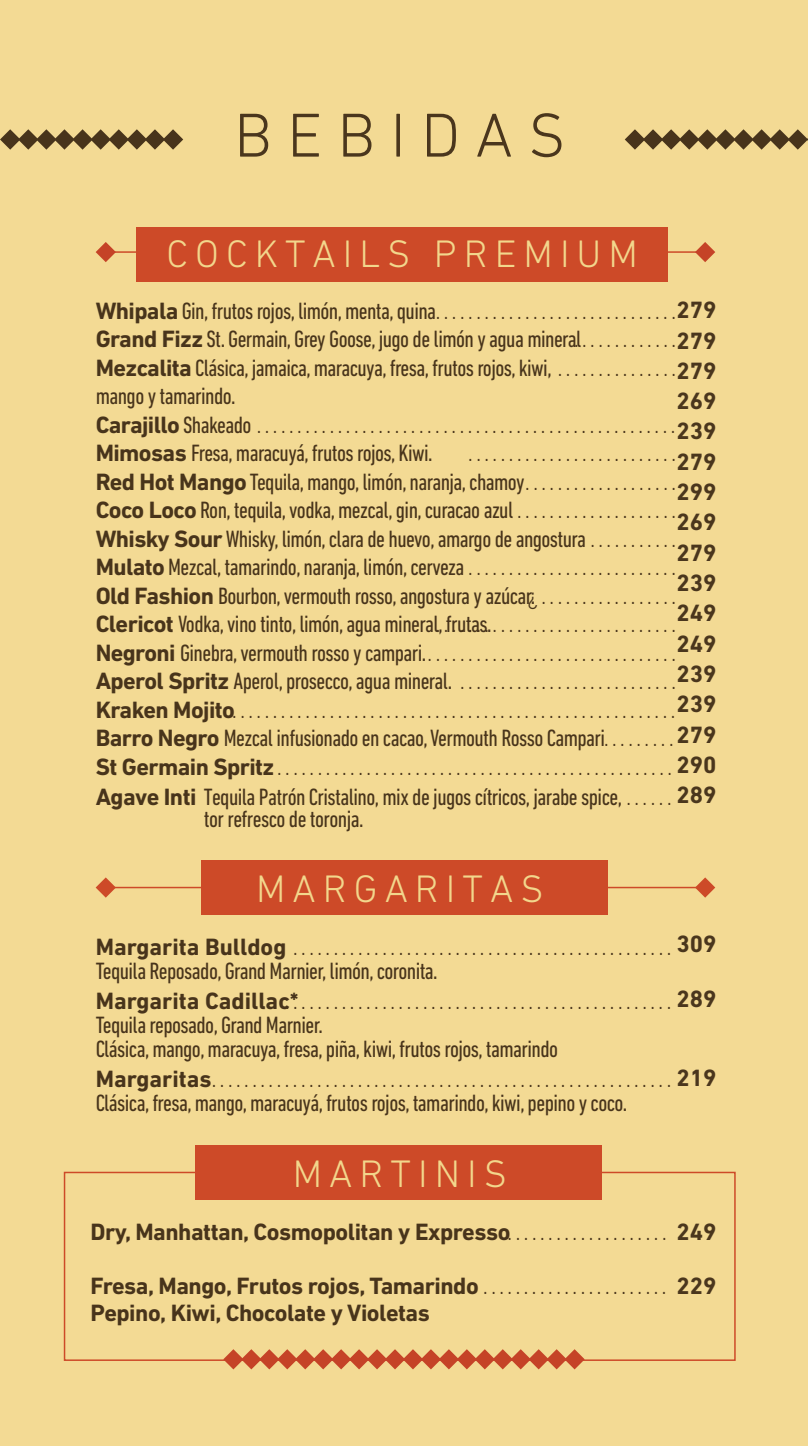
<style>
.page{position:relative;width:808px;height:1446px;background:#f3da94}
.page>*{position:absolute;margin:0;border:0;box-sizing:border-box;transform-origin:0 0}
.t1{font:300 63px "DIN Next LT Pro";letter-spacing:.24em;color:#4a361d}
.t2{font:300 39px "DIN Next LT Pro";letter-spacing:.18em;color:#f2d78c}
.t3{font:300 24px/28.5px "DIN Next LT Pro";color:#48341b;text-align:right}
.t4{font:condensed 24px/24px "DIN Next LT Pro";letter-spacing:-.025em;color:#48341b}
.t5{font:700 24px "DIN Next LT Pro";letter-spacing:-.02em;color:#48341b}
.t6{font:700 24px/30.3px "DIN Next LT Pro";color:#4a361d;text-align:justify}
.t7{font:700 24px "DIN Next LT Pro";color:#48341b}
.s1{font-weight:700;font-stretch:normal}
.s2{font-weight:300;font-stretch:normal}
.s3{font-weight:700;font-stretch:normal;color:#4a361d}
.s4{font-weight:700;color:#4a361d}
.s5{font-weight:700}
.s6{font-weight:400;font-stretch:condensed}
.s7{font-weight:300}
.s8{color:#4a361d}
</style>
<div class="page">
<svg style="left:0;top:129px;width:183px;height:21px"></svg>
<svg style="left:625px;top:129px;width:183px;height:21px"></svg>
<div style="left:200px;top:860px;width:407px;height:55px;background:#cd4a28"></div>
<hr style="left:106px;top:887px;width:596px;height:1px;background:#cd4a28">
<hr style="left:106px;top:251px;width:596px;height:2px;background:#cd4a28">
<svg style="left:96px;top:877px;width:20px;height:20px"></svg>
<svg style="left:96px;top:242px;width:20px;height:20px"></svg>
<svg style="left:695px;top:877px;width:20px;height:20px"></svg>
<svg style="left:695px;top:242px;width:20px;height:20px"></svg>
<div style="left:64px;top:1171px;width:672px;height:190px;border:2px solid #cd4a28"></div>
<div style="left:194px;top:1145px;width:407px;height:54px;background:#cd4a28"></div>
<svg style="left:223px;top:1349px;width:362px;height:20px"></svg>
<div style="left:136px;top:227px;width:532px;height:55px;background:#cd4a28"></div>
<h1 class="t1" style="left:234px;top:99px;width:333px">BEBIDAS</h1>
<h2 class="t2" style="left:167px;top:232px;width:473px">COCKTAILS PREMIUM</h2>
<p class="t4" style="left:96px;top:298px;width:622px"><span class="s1">Whipala</span> Gin, frutos rojos, limón, menta, quina<span class="s2">. . . . . . . . .. .. .. .. .. .. .. .. .. .. . .</span><span class="s3">279</span></p>
<p class="t3" style="left:574px;top:325px;width:144px">.............<span class="s4">279</span></p>
<p class="t4" style="left:96px;top:355px;width:582px"><span class="s1">Mezcalita</span> Clásica, jamaica, maracuya, fresa, frutos rojos,kiwi, <span class="s2">. . . . . . .. .. .. .. .</span></p>
<p class="t3" style="left:96px;top:410px;width:582px"><span class="s5">Carajillo</span> <span class="s6">Shakeado</span>.................................................... ..........................<br><span class="s5">Red Hot Mango</span><span class="s6">Tequila, mango, limón, naranja, chamoy</span>. . . . . . . . .. .. .. .. .. .<br><span class="s5">Coco Loco</span> <span class="s6">Ron, tequila,vodka, mezcal, gin, curacao azul</span> . . . . . . . . .. .. .. .. .. . .<br><span class="s5">Whisky Sour</span><span class="s6">Whisky, limón, clara de huevo, amargo de angostura</span> . . . . . . .. .. .<br><span class="s5">Mulato</span> <span class="s6">Mezcal, tamarindo, naranja, limón, cerveza</span> . . . . . . . . .. .. .. .. .. .. .. .. . . ¿.................<br>..............................<br><span class="s5">Negroni</span> <span class="s6">Ginebra,vermouth rosso y campari.</span>...............................<br><span class="s5">Aperol Spritz</span> <span class="s6">Aperol, prosecco, agua mineral.</span> . . . . . . .. .. .. .. .. .. .. .. .. .. .<br><span class="s5">Kraken Mojito</span>.......................................................<br><span class="s5">Barro Negro</span> <span class="s6">Mezcal infusionado en cacao,Vermouth Rosso Campari</span>. . . . . . .. .</p>
<p class="t4" style="left:96px;top:327px;width:487px"><span class="s1">Grand Fizz</span> St. Germain, Grey Goose, jugo de limón y agua mineral</p>
<p class="t4" style="left:96px;top:384px;width:141px">mango y tamarindo.</p>
<p class="t4" style="left:96px;top:441px;width:338px"><span class="s1">Mimosas</span> Fresa, maracuyá, frutos rojos, Kiwi.</p>
<p class="t6" style="left:676px;top:355px;width:42px">279<br>269<br>239<br>279<br>299<br>269<br>279<br>239<br>249<br>249<br>239<br>239<br>279</p>
<p class="t4" style="left:96px;top:581px;width:441px;line-height:28.5px"><span class="s1">Old Fashion</span> Bourbon,vermouth rosso, angostura y azúcar.<br><span class="s1">Clericot</span> Vodka, vino tinto, limón, agua mineral, frutas.</p>
<p class="t3" style="left:96px;top:752px;width:622px"><span class="s5">St Germain Spritz</span>.................................................<span class="s4">290</span></p>
<p class="t4" style="left:204px;top:785px;width:514px;line-height:22.8px;text-indent:-108px"><span class="s1">Agave Inti</span> Tequila Patrón Cristalino, mix de jugos cítricos, jarabe spice, <span class="s2">..... .</span> <span class="s3">289 </span>tor refresco de toronja.</p>
<h2 class="t2" style="left:256px;top:867px;width:289px">MARGARITAS</h2>
<p class="t3" style="left:96px;top:934px;width:622px;line-height:24px;text-align:left"><span class="s5">Margarita Bulldog</span>...............................................<span class="s4">309<br></span><span class="s6">Tequila Reposado, Grand Marnier, limón, coronita.</span></p>
<p class="t7" style="left:96px;top:987px;width:204px">Margarita Cadillac*</p>
<p class="t4" style="left:96px;top:1013px;width:464px">Tequila reposado, Grand Marnier.<br>Clásica, mango, maracuya, fresa, piña, kiwi, frutos rojos, tamarindo</p>
<p class="t3" style="left:285px;top:986px;width:433px">................................................<span class="s4">289</span></p>
<p class="t4" style="left:96px;top:1067px;width:622px"><span class="s1">Margaritas</span><span class="s2">.........................................................</span><span class="s3">219<br></span>Clásica, fresa, mango, maracuyá, frutos rojos, tamarindo, kiwi, pepino y coco.</p>
<h2 class="t2" style="left:293px;top:1151px;width:216px">MARTINIS</h2>
<p class="t5" style="left:90px;top:1217px;width:627px">Dry, Manhattan, Cosmopolitan y Expresso<span class="s7">. . . . . . . . .. .. .. .. .. . .</span> <span class="s8">249</span></p>
<p class="t5" style="left:90px;top:1271px;width:627px">Fresa, Mango, Frutos rojos, Tamarindo <span class="s7">. . . . . . .. .. .. .. .. .. .. .. .</span> <span class="s8">229</span></p>
<p class="t5" style="left:90px;top:1298px;width:341px">Pepino, Kiwi, Chocolate y Violetas</p>
</div>
